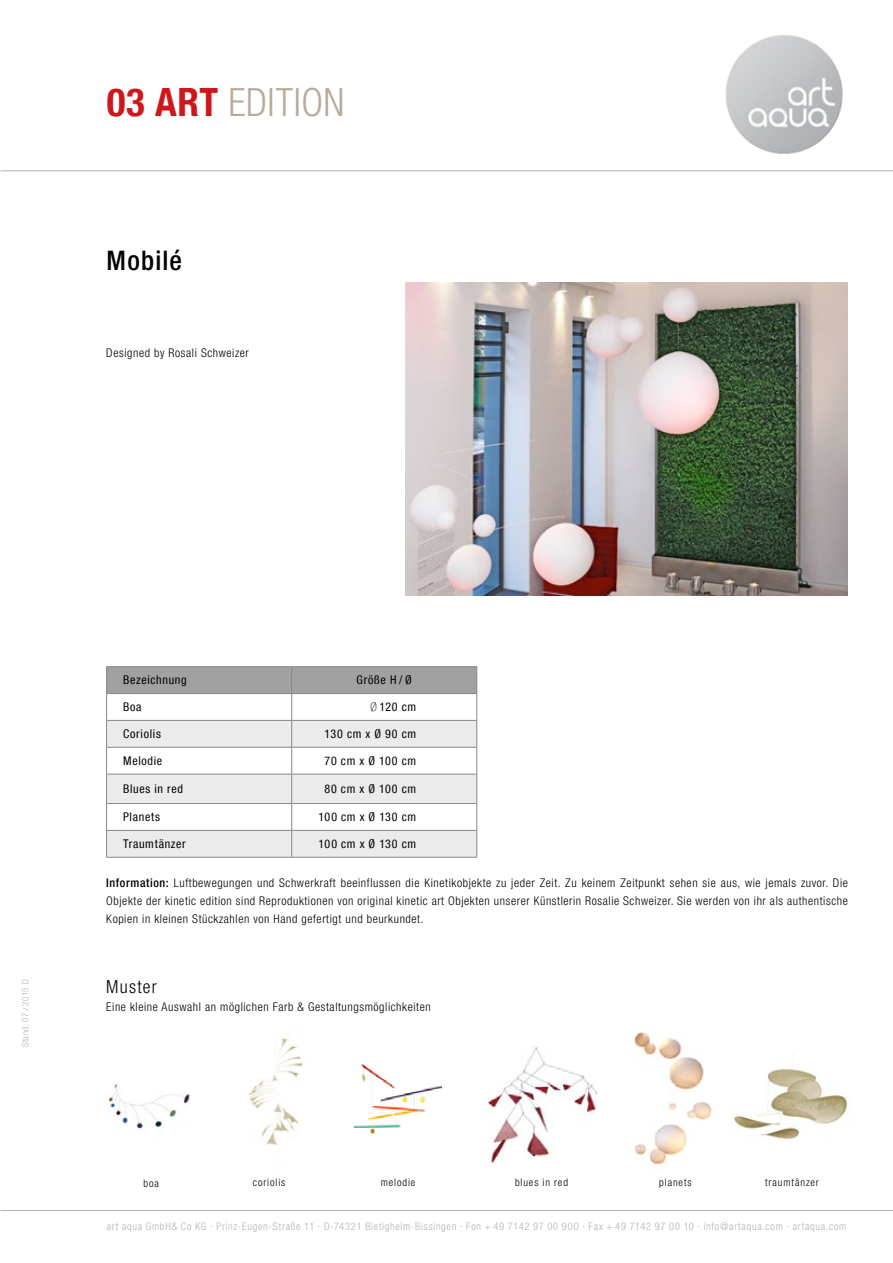
<style>
.page{position:relative;width:893px;height:1263px;background:#fff}
.page>*{position:absolute;margin:0;border:0;box-sizing:border-box;transform-origin:0 0}
.t1{font:300 condensed 39px "Helvetica Neue LT Com";letter-spacing:.015em;color:#b8a999}
.t2{font:500 condensed 27px "Helvetica Neue LT Com";letter-spacing:.045em;color:#000}
.t3{font:300 condensed 18px "Helvetica Neue LT Com";letter-spacing:.065em;color:#000}
.t4{font:300 condensed 12px/18px "Helvetica Neue LT Com";letter-spacing:.05em;color:#000;text-align:justify}
.t5{font:condensed 12px "Helvetica Neue LT Com";letter-spacing:.06em;color:#000}
.t6{font:300 condensed 10.5px "Helvetica Neue LT Com";letter-spacing:.07em;color:#b3b2b2}
.t7{font:300 condensed 10.5px "Helvetica Neue LT Com";letter-spacing:.085em;color:#000}
.t8{font:300 condensed 9px "Helvetica Neue LT Com";letter-spacing:.05em;color:#b3b2b2}
.s1{font-weight:700;color:#cd171a}
.s2{font-weight:100}
.s3{font-weight:500}
</style>
<div class="page">
<hr style="left:1px;top:171px;width:892px;height:1px;background:#b3b2b2">
<hr style="left:1px;top:1210px;width:892px;height:1px;background:#b3b2b2">
<img style="left:725px;top:35px;width:118px;height:119px">
<img style="left:108px;top:1083px;width:82px;height:46px">
<img style="left:248px;top:1037px;width:56px;height:109px">
<img style="left:355px;top:1063px;width:86px;height:71px">
<img style="left:488px;top:1047px;width:109px;height:117px">
<img style="left:634px;top:1032px;width:79px;height:133px">
<img style="left:733px;top:1064px;width:120px;height:76px">
<hr style="left:106px;top:666px;width:186px;height:1px;background:#878787">
<hr style="left:292px;top:666px;width:185px;height:1px;background:#878787">
<svg style="left:106px;top:667px;width:371px;height:190px"></svg>
<hr style="left:106px;top:857px;width:186px;height:1px;background:#878787">
<hr style="left:292px;top:857px;width:185px;height:1px;background:#878787">
<img style="left:405px;top:283px;width:442px;height:312px">
<h1 class="t1" style="left:107px;top:80px;width:239px"><span class="s1">03 ART</span> EDITION</h1>
<h2 class="t2" style="left:107px;top:244px;width:77px">Mobilé</h2>
<p class="t4" style="left:106px;top:344px;width:144px">Designed by Rosali Schweizer</p>
<p class="t8" style="left:20px;top:1047px;width:69px;rotate:-90deg">Stand: 07 / 2015 D</p>
<p class="t5" style="left:123px;top:673px;width:65px">Bezeichnung</p>
<p class="t5" style="left:357px;top:673px;width:57px">Größe H / Ø</p>
<p class="t5" style="left:123px;top:700px;width:20px">Boa</p>
<p class="t5" style="left:371px;top:700px;width:47px"><span class="s2">Ø</span> 120 cm</p>
<p class="t5" style="left:123px;top:727px;width:39px">Coriolis</p>
<p class="t5" style="left:325px;top:727px;width:93px">130 cm x Ø 90 cm</p>
<p class="t5" style="left:123px;top:754px;width:41px">Melodie</p>
<p class="t5" style="left:325px;top:754px;width:93px">70 cm x Ø 100 cm</p>
<p class="t5" style="left:123px;top:782px;width:62px">Blues in red</p>
<p class="t5" style="left:324px;top:782px;width:93px">80 cm x Ø 100 cm</p>
<p class="t5" style="left:123px;top:810px;width:38px">Planets</p>
<p class="t5" style="left:319px;top:810px;width:99px">100 cm x Ø 130 cm</p>
<p class="t5" style="left:123px;top:837px;width:64px">Traumtänzer</p>
<p class="t5" style="left:319px;top:837px;width:99px">100 cm x Ø 130 cm</p>
<p class="t4" style="left:106px;top:874px;width:743px"><span class="s3">Information:</span> Luftbewegungen und Schwerkraft beeinflussen die Kinetikobjekte zu jeder Zeit. Zu keinem Zeitpunkt sehen sie aus, wie jemals zuvor. Die Objekte der kinetic edition sind Reproduktionen von original kinetic art Objekten unserer Künstlerin Rosalie Schweizer. Sie werden von ihr als authentische Kopien in kleinen Stückzahlen von Hand gefertigt und beurkundet.</p>
<h3 class="t3" style="left:106px;top:976px;width:52px">Muster</h3>
<p class="t4" style="left:106px;top:998px;width:326px">Eine kleine Auswahl an möglichen Farb &amp; Gestaltungsmöglichkeiten</p>
<p class="t7" style="left:143px;top:1177px;width:17px">boa</p>
<p class="t7" style="left:253px;top:1177px;width:34px">coriolis</p>
<p class="t7" style="left:381px;top:1177px;width:36px">melodie</p>
<p class="t7" style="left:515px;top:1177px;width:54px">blues in red</p>
<p class="t7" style="left:659px;top:1177px;width:34px">planets</p>
<p class="t7" style="left:765px;top:1177px;width:55px">traumtänzer</p>
<p class="t6" style="left:107px;top:1220px;width:741px">art aqua GmbH&amp; Co KG · Prinz-Eugen-Straße 11 · D-74321 Bietigheim-Bissingen · Fon + 49 7142 97 00 900 · Fax + 49 7142 97 00 10 · info@artaqua.com · artaqua.com</p>
</div>
